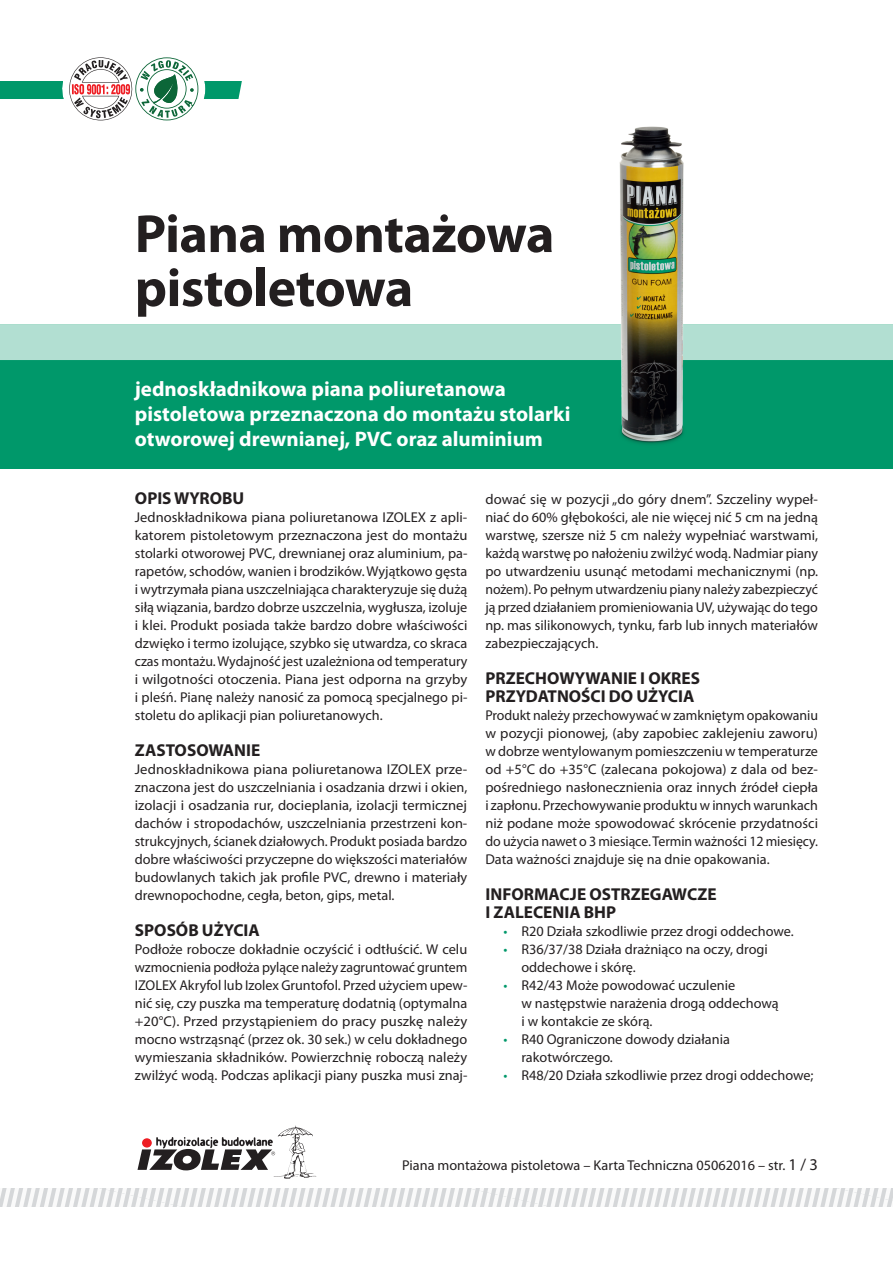
<style>
.page{position:relative;width:893px;height:1263px;background:#fff}
.page>*{position:absolute;margin:0;border:0;box-sizing:border-box;transform-origin:0 0}
.t1{font:700 54px/54px "Myriad Pro";letter-spacing:-.01em;color:#231f20}
.t2{font:700 21px/25.2px "Myriad Pro";color:#fff}
.t3{font:700 17.25px/18px "Myriad Pro";color:#231f20}
.t4{font:14.25px/18px "Myriad Pro";color:#231f20;text-align:justify}
.s1{color:#00986a}
.s2{font-size:16.5px}
</style>
<div class="page">
<svg style="left:0;top:1188px;width:893px;height:18px"></svg>
<svg style="left:138px;top:1125px;width:178px;height:54px"></svg>
<svg style="left:0;top:57px;width:242px;height:64px"></svg>
<div style="left:0;top:324px;width:893px;height:144px;background:#00986a"></div>
<div style="left:0;top:324px;width:893px;height:36px;background:#b2dfd2"></div>
<img style="left:601px;top:126px;width:97px;height:318px">
<h1 class="t1" style="left:135px;top:205px;width:421px">Piana montażowa pistoletowa</h1>
<h2 class="t2" style="left:135px;top:376px;width:437px">jednoskładnikowa piana poliuretanowa pistoletowa przeznaczona do montażu stolarki otworowej drewnianej, PVC oraz aluminium</h2>
<p class="t3" style="left:135px;top:489px;width:111px">OPIS WYROBU</p>
<p class="t4" style="left:135px;top:508px;width:334px">Jednoskładnikowa piana poliuretanowa IZOLEX z apli&shy;katorem pistoletowym przeznaczona jest do montażu stolarki otworowej PVC, drewnianej oraz aluminium, pa&shy;rapetów, schodów, wanien i brodzików. Wyjątkowo gęsta i wytrzymała piana uszczelniająca charakteryzuje się dużą siłą wiązania, bardzo dobrze uszczelnia, wygłusza, izoluje i klei. Produkt posiada także bardzo dobre właściwości dzwięko i termo izolujące, szybko się utwardza, co skraca czas montażu. Wydajność jest uzależniona od temperatury i wilgotności otoczenia. Piana jest odporna na grzyby i pleśń. Pianę należy nanosić za pomocą specjalnego pi&shy;stoletu do aplikacji pian poliuretanowych.</p>
<p class="t3" style="left:135px;top:741px;width:127px">ZASTOSOWANIE</p>
<p class="t4" style="left:135px;top:760px;width:334px">Jednoskładnikowa piana poliuretanowa IZOLEX prze&shy;znaczona jest do uszczelniania i osadzania drzwi i okien, izolacji i osadzania rur, docieplania, izolacji termicznej dachów i stropodachów, uszczelniania przestrzeni kon&shy;strukcyjnych, ścianek działowych. Produkt posiada bardzo dobre właściwości przyczepne do większości materiałów budowlanych takich jak profile PVC, drewno i materiały drewnopochodne, cegła, beton, gips, metal.</p>
<p class="t3" style="left:135px;top:921px;width:126px">SPOSÓB UŻYCIA</p>
<p class="t4" style="left:135px;top:940px;width:334px">Podłoże robocze dokładnie oczyścić i odtłuścić. W celu wzmocnienia podłoża pylące należy zagruntować gruntem IZOLEX Akryfol lub Izolex Gruntofol. Przed użyciem upew&shy;nić się, czy puszka ma temperaturę dodatnią (optymalna +20°C). Przed przystąpieniem do pracy puszkę należy mocno wstrząsnąć (przez ok. 30 sek.) w celu dokładnego wymieszania składników. Powierzchnię roboczą należy zwilżyć wodą. Podczas aplikacji piany puszka musi znaj-</p>
<p class="t4" style="left:485px;top:490px;width:334px">dować się w pozycji „do góry dnem”. Szczeliny wypeł&shy;niać do 60% głębokości, ale nie więcej nić 5 cm na jedną warstwę, szersze niż 5 cm należy wypełniać warstwami, każdą warstwę po nałożeniu zwilżyć wodą. Nadmiar piany po utwardzeniu usunąć metodami mechanicznymi (np. nożem). Po pełnym utwardzeniu piany należy zabezpieczyć ją przed działaniem promieniowania UV, używając do tego np. mas silikonowych, tynku, farb lub innych materiałów zabezpieczających.</p>
<p class="t3" style="left:486px;top:669px;width:216px">PRZECHOWYWANIE I OKRES<br>PRZYDATNOŚCI DO UŻYCIA</p>
<p class="t4" style="left:485px;top:706px;width:334px">Produkt należy przechowywać w zamkniętym opakowaniu w pozycji pionowej, (aby zapobiec zaklejeniu zaworu) w dobrze wentylowanym pomieszczeniu w temperaturze od +5°C do +35°C (zalecana pokojowa) z dala od bez&shy;pośredniego nasłonecznienia oraz innych źródeł ciepła i zapłonu. Przechowywanie produktu w innych warunkach niż podane może spowodować skrócenie przydatności do użycia nawet o 3 miesiące. Termin ważności 12 miesięcy.<br>Data ważności znajduje się na dnie opakowania.</p>
<p class="t3" style="left:486px;top:885px;width:233px">INFORMACJE OSTRZEGAWCZE<br>I ZALECENIA BHP</p>
<p class="t4" style="left:503px;top:922px;width:292px"><span class="s1">•</span> R20 Działa szkodliwie przez drogi oddechowe.</p>
<p class="t4" style="left:521px;top:940px;width:248px;text-indent:-18px"><span class="s1">•</span> R36/37/38 Działa drażniąco na oczy, drogi oddechowe i skórę.</p>
<p class="t4" style="left:521px;top:976px;width:259px;text-align:left;text-indent:-18px"><span class="s1">•</span> R42/43 Może powodować uczulenie<br>w następstwie narażenia drogą oddechową i w kontakcie ze skórą.</p>
<p class="t4" style="left:521px;top:1030px;width:210px;text-indent:-18px"><span class="s1">•</span> R40 Ograniczone dowody działania rakotwórczego.</p>
<p class="t4" style="left:503px;top:1066px;width:312px"><span class="s1">•</span> R48/20 Działa szkodliwie przez drogi oddechowe;</p>
<p class="t4" style="left:402px;top:1156px;width:417px">Piana montażowa pistoletowa – Karta Techniczna 05062016 – str. <span class="s2">1 / 3</span></p>
</div>
